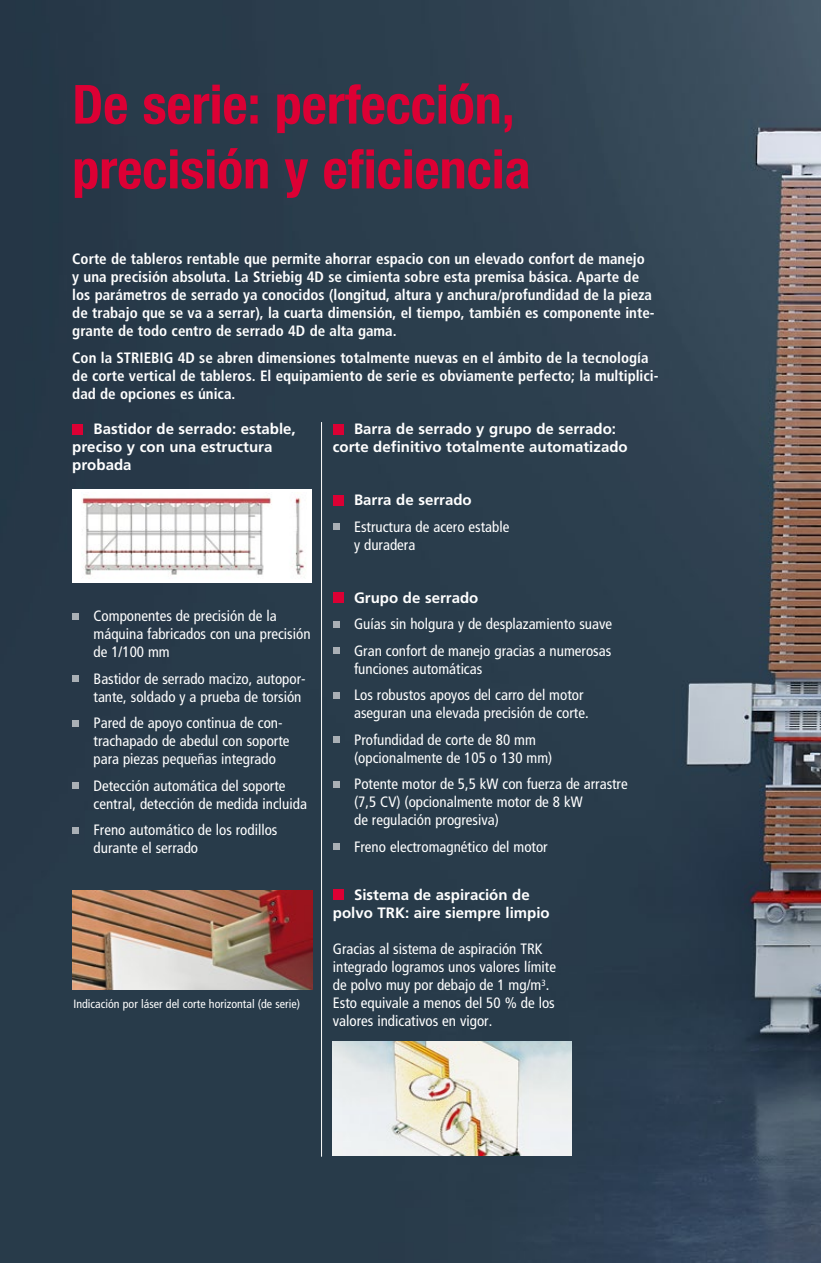
<style>
.page{position:relative;width:821px;height:1263px;background:#fff}
.page>*{position:absolute;margin:0;border:0;box-sizing:border-box;transform-origin:0 0}
.t1{font:700 condensed 54px/64.8px "Helvetica Neue LT Pro";color:#dc0034}
.t2{font:condensed 15px/18px "Frutiger LT Std";color:#fff}
.t3{font:700 condensed 15px/18px "Frutiger LT Std";color:#fff}
.t4{font:700 15px/18px "Frutiger LT Std";color:#fff}
.t5{font:condensed 12px "Frutiger LT Std";color:#fff}
</style>
<div class="page">
<img style="left:0;top:0;width:821px;height:1263px">
<hr style="left:321px;top:422px;width:1px;height:735px;background:#fff">
<img style="left:72px;top:890px;width:240px;height:99px">
<img style="left:333px;top:1042px;width:239px;height:113px">
<div style="left:333px;top:424px;width:10px;height:10px;background:#dc0034"></div>
<div style="left:333px;top:495px;width:10px;height:10px;background:#dc0034"></div>
<svg style="left:333px;top:524px;width:6px;height:6px"></svg>
<div style="left:333px;top:592px;width:10px;height:11px;background:#dc0034"></div>
<div style="left:333px;top:621px;width:6px;height:7px;background:#a9afb5"></div>
<svg style="left:333px;top:648px;width:6px;height:6px"></svg>
<div style="left:333px;top:692px;width:6px;height:7px;background:#a9afb5"></div>
<svg style="left:333px;top:737px;width:6px;height:6px"></svg>
<div style="left:333px;top:781px;width:6px;height:7px;background:#a9afb5"></div>
<svg style="left:333px;top:844px;width:6px;height:6px"></svg>
<div style="left:72px;top:489px;width:239px;height:94px;background:#fff"></div>
<img style="left:81px;top:497px;width:225px;height:78px">
<div style="left:72px;top:424px;width:11px;height:10px;background:#dc0034"></div>
<div style="left:72px;top:613px;width:7px;height:6px;background:#a9afb5"></div>
<div style="left:72px;top:676px;width:7px;height:6px;background:#a9afb5"></div>
<div style="left:72px;top:720px;width:7px;height:6px;background:#a9afb5"></div>
<div style="left:72px;top:783px;width:7px;height:6px;background:#a9afb5"></div>
<div style="left:72px;top:827px;width:7px;height:6px;background:#a9afb5"></div>
<div style="left:333px;top:889px;width:10px;height:11px;background:#dc0034"></div>
<h1 class="t1" style="left:72px;top:72px;width:460px">De serie: perfección, precisión y eficiencia</h1>
<p class="t3" style="left:72px;top:250px;width:584px">Corte de tableros rentable que permite ahorrar espacio con un elevado confort de manejo y una precisión absoluta. La Striebig 4D se cimienta sobre esta premisa básica. Aparte de los parámetros de serrado ya conocidos (longitud, altura y anchura/profundidad de la pieza de trabajo que se va a serrar), la cuarta dimensión, el tiempo, también es componente inte&shy;grante de todo centro de serrado 4D de alta gama.</p>
<p class="t3" style="left:72px;top:349px;width:587px">Con la STRIEBIG 4D se abren dimensiones totalmente nuevas en el ámbito de la tecnología de corte vertical de tableros. El equipamiento de serie es obviamente perfecto; la multiplici&shy;dad de opciones es única.</p>
<p class="t4" style="left:333px;top:420px;width:296px;text-indent:21px">Barra de serrado y grupo de serrado: corte definitivo totalmente automatizado</p>
<p class="t4" style="left:72px;top:420px;width:225px;text-indent:21px">Bastidor de serrado: estable, preciso y con una estructura probada</p>
<p class="t2" style="left:94px;top:607px;width:218px">Componentes de precisión de la máquina fabricados con una precisión de 1/100 mm</p>
<p class="t2" style="left:94px;top:670px;width:213px">Bastidor de serrado macizo, autopor&shy;tante, soldado y a prueba de torsión</p>
<p class="t2" style="left:94px;top:714px;width:197px">Pared de apoyo continua de con&shy;trachapado de abedul con soporte para piezas pequeñas integrado</p>
<p class="t2" style="left:94px;top:777px;width:215px">Detección automática del soporte central, detección de medida incluida</p>
<p class="t2" style="left:94px;top:821px;width:185px">Freno automático de los rodillos durante el serrado</p>
<p class="t5" style="left:73px;top:997px;width:228px">Indicación por láser del corte horizontal (de serie)</p>
<p class="t4" style="left:354px;top:491px;width:119px">Barra de serrado</p>
<p class="t2" style="left:354px;top:518px;width:157px">Estructura de acero estable y duradera</p>
<p class="t4" style="left:354px;top:589px;width:126px">Grupo de serrado</p>
<p class="t2" style="left:354px;top:611px;width:259px;line-height:26.5px">Guías sin holgura y de desplazamiento suave<br>Gran confort de manejo gracias a numerosas</p>
<p class="t2" style="left:354px;top:655px;width:231px;line-height:26.5px">funciones automáticas<br>Los robustos apoyos del carro del motor</p>
<p class="t2" style="left:354px;top:700px;width:236px;line-height:26.5px">aseguran una elevada precisión de corte.<br>Profundidad de corte de 80 mm</p>
<p class="t2" style="left:354px;top:744px;width:275px;line-height:26.5px">(opcionalmente de 105 o 130 mm)<br>Potente motor de 5,5 kW con fuerza de arrastre</p>
<p class="t2" style="left:354px;top:793px;width:230px">(7,5 CV) (opcionalmente motor de 8 kW de regulación progresiva)</p>
<p class="t2" style="left:354px;top:838px;width:195px">Freno electromagnético del motor</p>
<p class="t4" style="left:333px;top:886px;width:218px;text-align:center">Sistema de aspiración de polvo TRK: aire siempre limpio</p>
<p class="t2" style="left:333px;top:940px;width:225px">Gracias al sistema de aspiración TRK integrado logramos unos valores límite de polvo muy por debajo de 1 mg/m<sup>3</sup>.<br>Esto equivale a menos del 50 % de los valores indicativos en vigor.</p>
</div>
